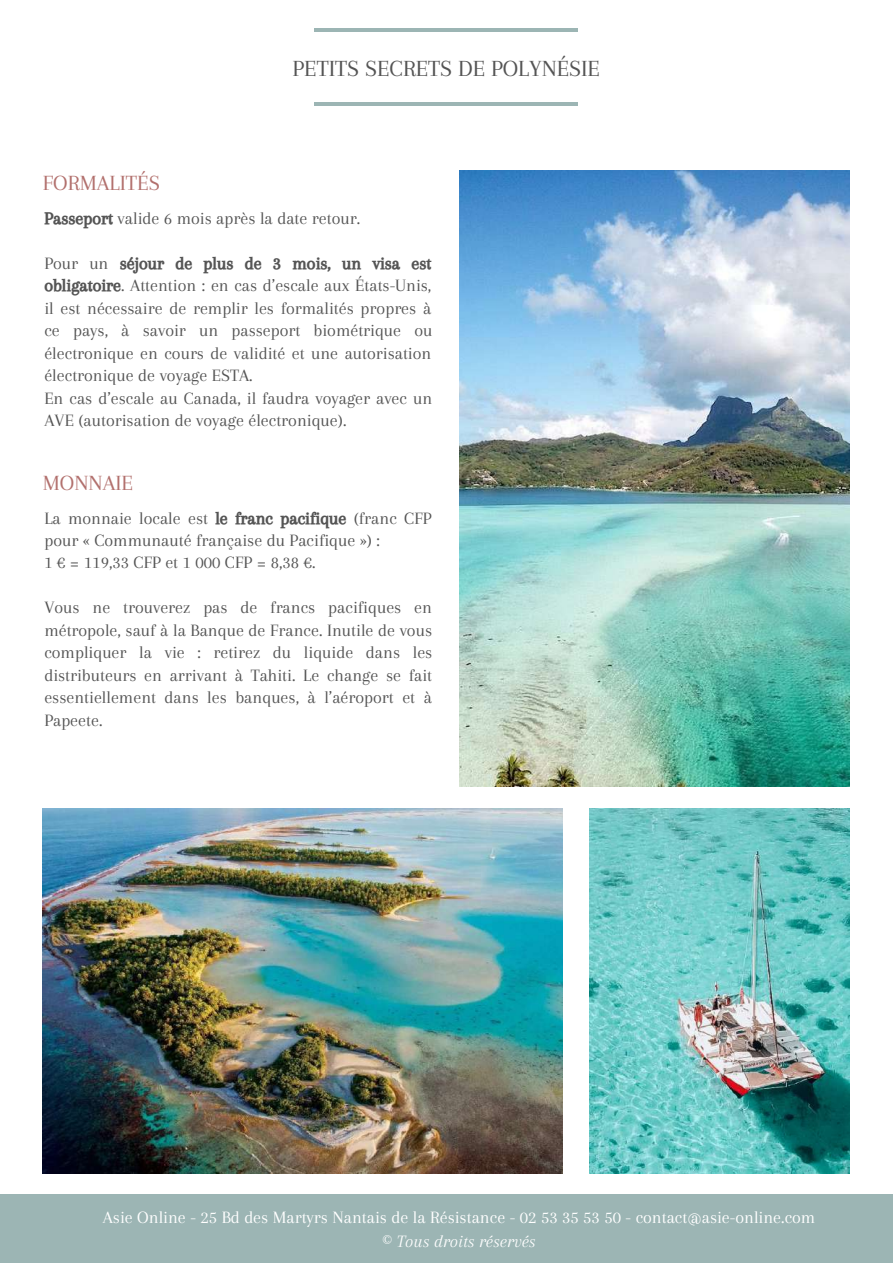
<style>
.page{position:relative;width:893px;height:1264px;background:#fff}
.page>*{position:absolute;margin:0;border:0;box-sizing:border-box;transform-origin:0 0}
.t1{font:24px "Arapey";color:#545454}
.t2{font:22.5px "Arapey";color:#b2706d}
.t3{font:18px/22.5px "Arapey";color:#545454}
.t4{font:18px/24.8px "Arapey";color:#fff;text-align:center}
.t5{font:18px "CA Generated";color:#545454}
.t6{font:800 15px/20.2px "Open Sans";color:#fff;text-align:center}
.s1{font-family:"CA Generated"}
.s2{font-family:"Arapey"}
.s3{font-style:italic}
</style>
<div class="page">
<hr style="left:315px;top:102px;width:263px;height:3px;background:#9cb5b4">
<hr style="left:315px;top:28px;width:263px;height:3px;background:#9cb5b4">
<div style="left:0;top:1194px;width:892px;height:68px;background:#9cb5b4"></div>
<img style="left:589px;top:808px;width:260px;height:365px">
<img style="left:43px;top:808px;width:519px;height:365px">
<img style="left:459px;top:170px;width:390px;height:616px">
<p class="t2" style="left:43px;top:171px;width:119px">FORMALITÉS</p>
<h1 class="t1" style="left:292px;top:55px;width:309px">PETITS SECRETS DE POLYNÉSIE</h1>
<p class="t3" style="left:44px;top:206px;width:317px"><span class="s1">Passeport</span> valide 6 mois après la date retour.</p>
<p class="t5" style="left:44px;top:253px;width:388px"><span class="s2">Pour un</span> séjour de plus de 3 mois, un visa est</p>
<p class="t3" style="left:44px;top:274px;width:389px"><span class="s1">obligatoire</span>. Attention : en cas d’escale aux États-Unis, il est nécessaire de remplir les formalités propres à ce pays, à savoir un passeport biométrique ou électronique en cours de validité et une autorisation électronique de voyage ESTA.<br>En cas d’escale au Canada, il faudra voyager avec un AVE (autorisation de voyage électronique).</p>
<p class="t2" style="left:43px;top:471px;width:92px">MONNAIE</p>
<p class="t3" style="left:44px;top:506px;width:388px">La monnaie locale est <span class="s1">le franc pacifique</span> (franc CFP pour « Communauté française du Pacifique ») :<br>1 € = 119,33 CFP et 1 000 CFP = 8,38 €.</p>
<p class="t3" style="left:44px;top:596px;width:389px;text-align:justify">Vous ne trouverez pas de francs pacifiques en métropole, sauf à la Banque de France. Inutile de vous compliquer la vie : retirez du liquide dans les distributeurs en arrivant à Tahiti. Le change se fait essentiellement dans les banques, à l’aéroport et à Papeete.</p>
<p class="t4" style="left:103px;top:1204px;width:714px">Asie Online - 25 Bd des Martyrs Nantais de la Résistance - 02 53 35 53 50 - contact@asie-online.com © <span class="s3">Tous droits réservés</span></p>
<p class="t6" style="left:144px;top:1207px;width:632px">Asie Online - 1 Beauregard 44120 Vertou - 02 53 35 53 50 - contact@asie-online.com © <span class="s3">Tous droits réservés</span></p>
</div>
